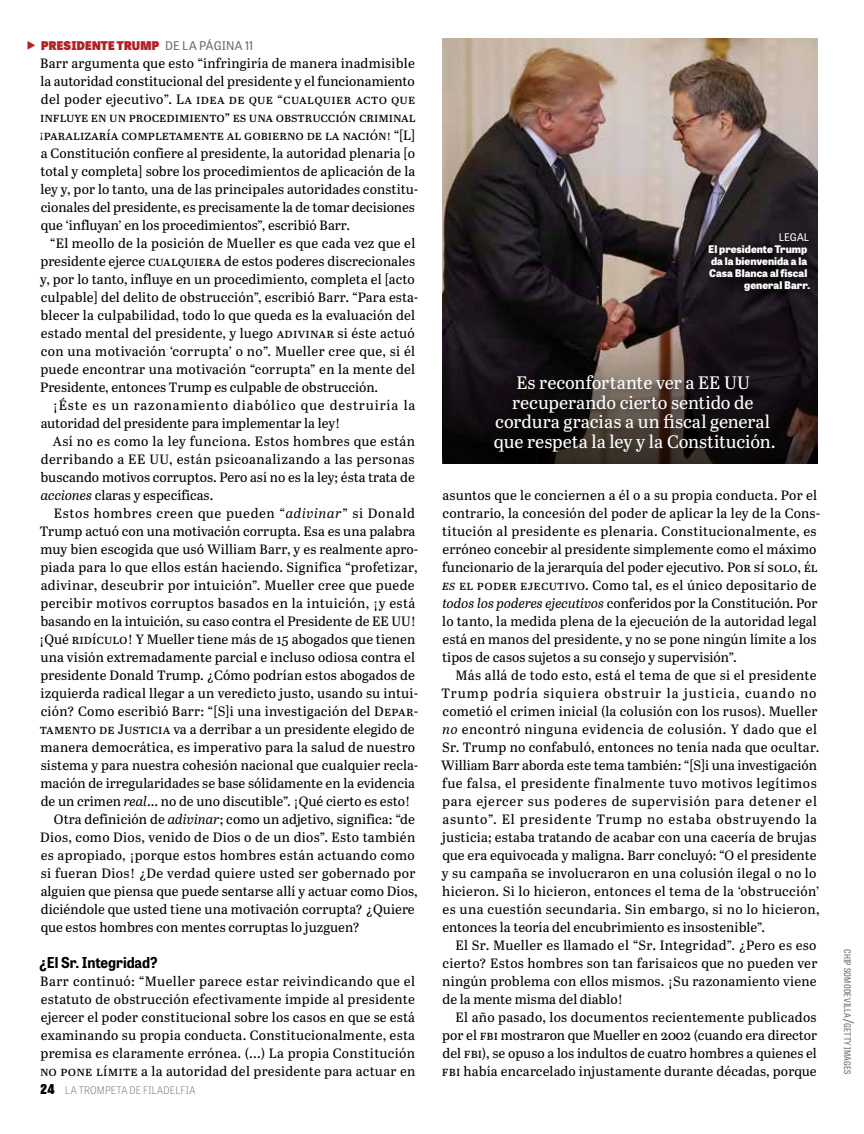
<style>
.page{position:relative;width:864px;height:1134px;background:#fff}
.page>*{position:absolute;margin:0;border:0;box-sizing:border-box;transform-origin:0 0}
.t1{font:18px/19.5px "Abril Text";letter-spacing:-.005em;color:#fff;text-align:center}
.t2{font:700 15px "Tablet Gothic Narrow";color:#000}
.t3{font:13.5px/18px "Abril Text";color:#000}
.t4{font:13.5px/18px "Abril Text";letter-spacing:.02em;color:#000}
.t5{font:800 12px "Tablet Gothic";letter-spacing:.015em;color:#b22125}
.t6{font:800 10.5px/12px "Tablet Gothic";color:#fff;text-align:right}
.t7{font:100 10.5px "Tablet Gothic Narrow";letter-spacing:.02em;color:#6d6e70}
.t8{font:10.5px "Tablet Gothic";color:#fff}
.t9{font:9px "Tablet Gothic Condensed";letter-spacing:.02em;color:#6d6e70;scale:1.04 1}
.s1{font-weight:400;color:#6d6e70}
.s2{font-style:italic}
.s3{font-weight:800;font-size:13.5px;color:#000}
.s4{font-size:12.9px}
</style>
<div class="page">
<img style="left:442px;top:39px;width:375px;height:309px">
<svg style="left:442px;top:348px;width:375px;height:116px;background:#261d1f"></svg>
<div style="left:490px;top:371px;width:295px;height:92px;background:#000;opacity:.5"></div>
<div style="left:704px;top:229px;width:113px;height:70px;background:#000;opacity:.75"></div>
<p class="t5" style="left:27px;top:36px;width:228px">◆ PRESIDENTE TRUMP <span class="s1">DE LA PÁGINA 11</span></p>
<p class="t3" style="left:40px;top:53px;width:380px">Barr argumenta que esto “infringiría de manera inadmisible la autoridad constitucional del presidente y el funcionamiento del poder ejecutivo”. La idea de que “cualquier acto que influye en un procedimiento” es una obstrucción criminal ¡paralizaría completamente al gobierno de la nación! “[L] a Constitución confiere al presidente, la autoridad plenaria [o total y completa] sobre los procedimientos de aplicación de la ley y, por lo tanto, una de las principales autoridades constitu&shy;cionales del presidente, es precisamente la de tomar decisiones que ‘influyan’ en los procedimientos”, escribió Barr.</p>
<p class="t3" style="left:40px;top:233px;width:380px;text-indent:10px">“El meollo de la posición de Mueller es que cada vez que el presidente ejerce cualquiera de estos poderes discrecionales y, por lo tanto, influye en un procedimiento, completa el [acto culpable] del delito de obstrucción”, escribió Barr. “Para esta&shy;blecer la culpabilidad, todo lo que queda es la evaluación del estado mental del presidente, y luego adivinar si éste actuó con una motivación ‘corrupta’ o no”. Mueller cree que, si él puede encontrar una motivación “corrupta” en la mente del Presidente, entonces Trump es culpable de obstrucción.</p>
<p class="t3" style="left:41px;top:395px;width:376px;text-indent:12px">¡Éste es un razonamiento diabólico que destruiría la autoridad del presidente para implementar la ley!</p>
<p class="t3" style="left:40px;top:431px;width:376px;text-align:justify;text-indent:12px">Así no es como la ley funciona. Estos hombres que están derribando a EE UU, están psicoanalizando a las personas buscando motivos corruptos. Pero así no es la ley; ésta trata de <span class="s2">acciones</span> claras y específicas.</p>
<p class="t3" style="left:54px;top:503px;width:363px">Estos hombres creen que pueden “<span class="s2">adivinar</span>” si Donald</p>
<p class="t3" style="left:40px;top:521px;width:377px">Trump actuó con una motivación corrupta. Esa es una palabra</p>
<p class="t3" style="left:41px;top:539px;width:379px">muy bien escogida que usó William Barr, y es realmente apro-</p>
<p class="t3" style="left:40px;top:557px;width:379px">piada para lo que ellos están haciendo. Significa “profetizar,</p>
<p class="t3" style="left:41px;top:575px;width:376px">adivinar, descubrir por intuición”. Mueller cree que puede</p>
<p class="t3" style="left:40px;top:593px;width:376px">percibir motivos corruptos basados en la intuición, ¡y está</p>
<p class="t3" style="left:40px;top:611px;width:377px">basando en la intuición, su caso contra el Presidente de EE UU!</p>
<p class="t3" style="left:39px;top:629px;width:378px">¡Qué ridículo! Y Mueller tiene más de 15 abogados que tienen</p>
<p class="t3" style="left:40px;top:647px;width:376px">una visión extremadamente parcial e incluso odiosa contra el</p>
<p class="t3" style="left:40px;top:665px;width:376px">presidente Donald Trump. ¿Cómo podrían estos abogados de</p>
<p class="t3" style="left:40px;top:683px;width:380px">izquierda radical llegar a un veredicto justo, usando su intui-</p>
<p class="t4" style="left:41px;top:701px;width:379px">ción? Como escribió Barr: “[S]i una investigación del Depar-</p>
<p class="t3" style="left:40px;top:719px;width:376px">tamento de Justicia va a derribar a un presidente elegido de</p>
<p class="t3" style="left:41px;top:737px;width:376px">manera democrática, es imperativo para la salud de nuestro</p>
<p class="t3" style="left:41px;top:755px;width:379px">sistema y para nuestra cohesión nacional que cualquier recla-</p>
<p class="t3" style="left:41px;top:773px;width:376px">mación de irregularidades se base sólidamente en la evidencia</p>
<p class="t3" style="left:41px;top:791px;width:371px">de un crimen <span class="s2">real</span>... no de uno discutible”. ¡Qué cierto es esto!</p>
<p class="t3" style="left:54px;top:809px;width:362px">Otra definición de <span class="s2">adivinar</span>; como un adjetivo, significa: “de</p>
<p class="t3" style="left:40px;top:827px;width:377px">Dios, como Dios, venido de Dios o de un dios”. Esto también</p>
<p class="t3" style="left:41px;top:845px;width:375px">es apropiado, ¡porque estos hombres están actuando como</p>
<p class="t3" style="left:41px;top:863px;width:376px">si fueran Dios! ¿De verdad quiere usted ser gobernado por</p>
<p class="t3" style="left:41px;top:881px;width:378px">alguien que piensa que puede sentarse allí y actuar como Dios,</p>
<p class="t3" style="left:41px;top:899px;width:375px">diciéndole que usted tiene una motivación corrupta? ¿Quiere</p>
<p class="t3" style="left:41px;top:917px;width:321px">que estos hombres con mentes corruptas lo juzguen?</p>
<p class="t2" style="left:40px;top:952px;width:119px">¿El Sr. Integridad?</p>
<p class="t3" style="left:40px;top:971px;width:377px;text-align:justify">Barr continuó: “Mueller parece estar reivindicando que el estatuto de obstrucción efectivamente impide al presidente ejercer el poder constitucional sobre los casos en que se está examinando su propia conducta. Constitucionalmente, esta premisa es claramente errónea. (...) La propia Constitución no pone límite a la autoridad del presidente para actuar en</p>
<p class="t7" style="left:40px;top:1083px;width:157px"><span class="s3">24</span> LA TROMPETA DE FILADELFIA</p>
<p class="t8" style="left:779px;top:230px;width:32px">LEGAL</p>
<p class="t6" style="left:708px;top:243px;width:103px">El presidente Trump da la bienvenida a la<br>Casa Blanca al fiscal general Barr.</p>
<h1 class="t1" style="left:494px;top:372px;width:283px">Es reconfortante ver a EE UU recuperando cierto sentido de cordura gracias a un fiscal general que respeta la ley y la Constitución.</h1>
<p class="t3" style="left:442px;top:485px;width:380px">asuntos que le conciernen a él o a su propia conducta. Por el contrario, la concesión del poder de aplicar la ley de la Cons&shy;titución al presidente es plenaria. Constitucionalmente, es erróneo concebir al presidente simplemente como el máximo funcionario de la jerarquía del poder ejecutivo. Por sí solo, él <span class="s2">es</span> el poder ejecutivo. Como tal, es el único depositario de <span class="s2">todos los poderes ejecutivos</span> conferidos por la Constitución. Por lo tanto, la medida plena de la ejecución de la autoridad legal está en manos del presidente, y no se pone ningún límite a los tipos de casos sujetos a su consejo y supervisión”.</p>
<p class="t4" style="left:441px;top:665px;width:380px;text-indent:14px">Más allá de todo esto, está el tema de que si el presidente Trump podría siquiera obstruir la justicia, cuando no cometió el crimen inicial (la colusión con los rusos). Mueller <span class="s2">no</span> encontró ninguna evidencia de colusión. Y dado que el Sr. Trump no confabuló, entonces no tenía nada que ocultar.<br>William Barr aborda este tema también: “[S]i una investigación fue falsa, el presidente finalmente tuvo motivos legítimos para ejercer sus poderes de supervisión para detener el asunto”. El presidente Trump no estaba obstruyendo la justicia; estaba tratando de acabar con una cacería de brujas que era equivocada y maligna. Barr concluyó: “O el presidente y su campaña se involucraron en una colusión ilegal o no lo hicieron. Si lo hicieron, entonces el tema de la ‘obstrucción’ es una cuestión secundaria. Sin embargo, si no lo hicieron, entonces la teoría del encubrimiento es insostenible”.</p>
<p class="t3" style="left:442px;top:935px;width:377px;text-align:justify;text-indent:13px">El Sr. Mueller es llamado el “Sr. Integridad”. ¿Pero es eso cierto? Estos hombres son tan farisaicos que no pueden ver ningún problema con ellos mismos. ¡Su razonamiento viene de la mente misma del diablo!</p>
<p class="t3" style="left:442px;top:1007px;width:377px;text-align:justify;text-indent:14px">El año pasado, los documentos recientemente publicados por el fbi mostraron que Mueller en 2002 (cuando era director del fbi), se opuso a los indultos de cuatro hombres a quienes el fbi había encarcelado injustamente durante décadas, porque</p>
<p class="t9" style="left:853px;top:949px;width:123px;rotate:90deg">chip somodevilla<span class="s4">/</span>getty images</p>
</div>
